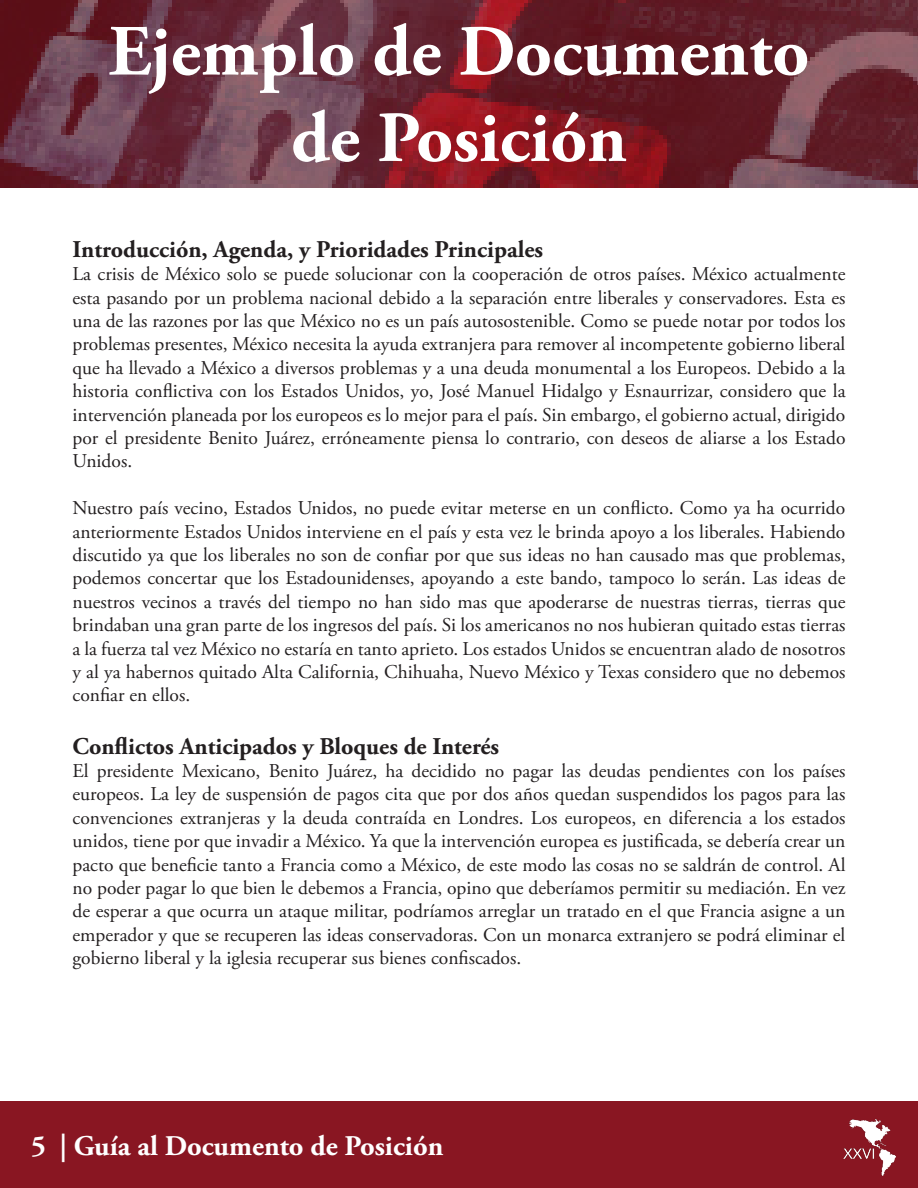
<style>
.page{position:relative;width:918px;height:1188px;background:#fff}
.page>*{position:absolute;margin:0;border:0;box-sizing:border-box;transform-origin:0 0}
.t1{font:700 72px "Adobe Garamond Pro";color:#fff}
.t2{font:700 28.5px "Adobe Garamond Pro";color:#fff}
.Titles{font:700 24px "Adobe Garamond Pro";color:#231f20}
.t3{font:19.5px/23.4px "Adobe Garamond Pro";color:#231f20;text-align:justify}
</style>
<div class="page">
<div style="left:0;top:1102px;width:918px;height:86px;background:#891622"></div>
<img style="left:843px;top:1119px;width:53px;height:57px">
<svg style="left:0;top:0;width:918px;height:188px;background:#6e2b37"></svg>
<p class="t1" style="left:109px;top:10px;width:702px">Ejemplo de Documento</p>
<p class="t1" style="left:291px;top:96px;width:337px">de Posición</p>
<p class="Titles" style="left:73px;top:235px;width:472px">Introducción, Agenda, y Prioridades Principales</p>
<p class="t3" style="left:73px;top:263px;width:775px">La crisis de México solo se puede solucionar con la cooperación de otros países. México actualmente esta pasando por un problema nacional debido a la separación entre liberales y conservadores. Esta es una de las razones por las que México no es un país autosostenible. Como se puede notar por todos los problemas presentes, México necesita la ayuda extranjera para remover al incompetente gobierno liberal que ha llevado a México a diversos problemas y a una deuda monumental a los Europeos. Debido a la historia conflictiva con los Estados Unidos, yo, José Manuel Hidalgo y Esnaurrizar, considero que la intervención planeada por los europeos es lo mejor para el país. Sin embargo, el gobierno actual, dirigido por el presidente Benito Juárez, erróneamente piensa lo contrario, con deseos de aliarse a los Estado Unidos.</p>
<p class="t3" style="left:73px;top:497px;width:775px">Nuestro país vecino, Estados Unidos, no puede evitar meterse en un conflicto. Como ya ha ocurrido anteriormente Estados Unidos interviene en el país y esta vez le brinda apoyo a los liberales. Habiendo discutido ya que los liberales no son de confiar por que sus ideas no han causado mas que problemas, podemos concertar que los Estadounidenses, apoyando a este bando, tampoco lo serán. Las ideas de nuestros vecinos a través del tiempo no han sido mas que apoderarse de nuestras tierras, tierras que brindaban una gran parte de los ingresos del país. Si los americanos no nos hubieran quitado estas tierras a la fuerza tal vez México no estaría en tanto aprieto. Los estados Unidos se encuentran alado de nosotros y al ya habernos quitado Alta California, Chihuaha, Nuevo México y Texas considero que no debemos confiar en ellos.</p>
<p class="Titles" style="left:73px;top:732px;width:428px">Conflictos Anticipados y Bloques de Interés</p>
<p class="t3" style="left:73px;top:760px;width:774px">El presidente Mexicano, Benito Juárez, ha decidido no pagar las deudas pendientes con los países europeos. La ley de suspensión de pagos cita que por dos años quedan suspendidos los pagos para las convenciones extranjeras y la deuda contraída en Londres. Los europeos, en diferencia a los estados unidos, tiene por que invadir a México. Ya que la intervención europea es justificada, se debería crear un pacto que beneficie tanto a Francia como a México, de este modo las cosas no se saldrán de control. Al no poder pagar lo que bien le debemos a Francia, opino que deberíamos permitir su mediación. En vez de esperar a que ocurra un ataque militar, podríamos arreglar un tratado en el que Francia asigne a un emperador y que se recuperen las ideas conservadoras. Con un monarca extranjero se podrá eliminar el gobierno liberal y la iglesia recuperar sus bienes confiscados.</p>
<h2 class="t2" style="left:31px;top:1129px;width:414px">5 | Guía al Documento de Posición</h2>
</div>
